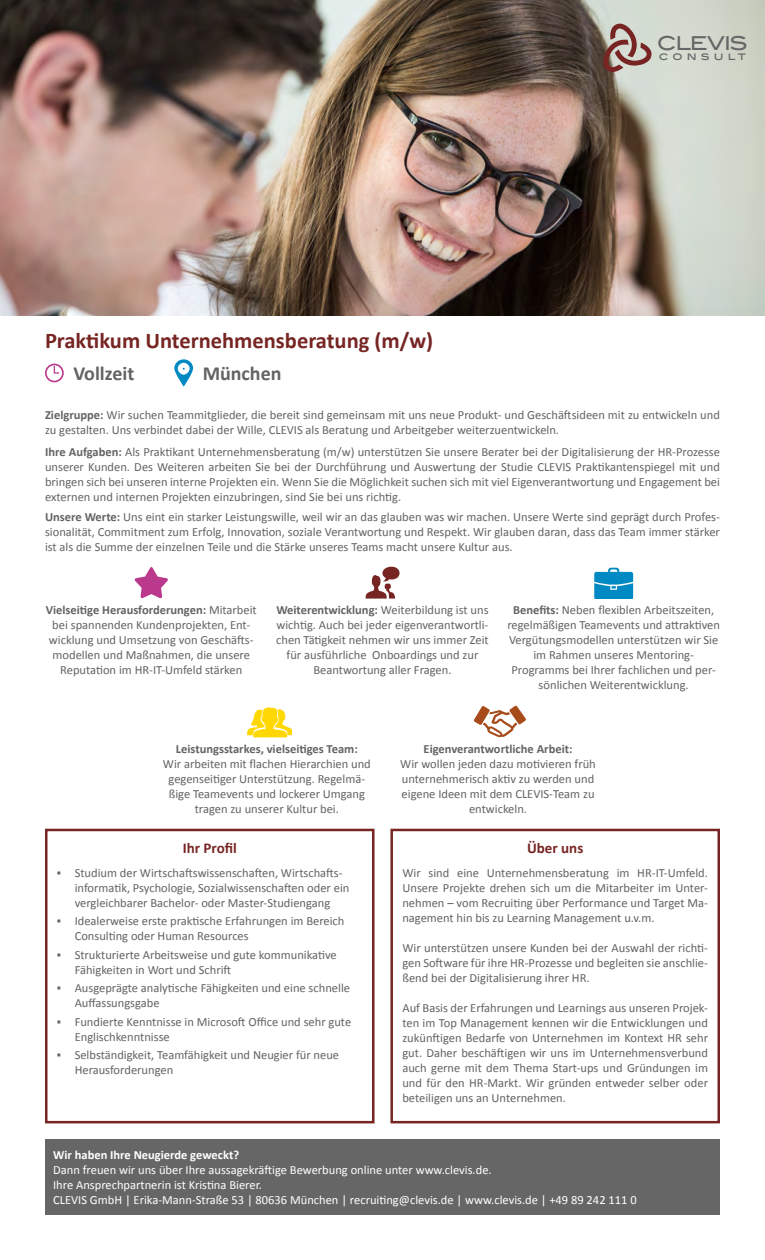
<style>
.page{position:relative;width:765px;height:1260px;background:#fff}
.page>*{position:absolute;margin:0;border:0;box-sizing:border-box;transform-origin:0 0}
.t1{font:700 22.5px "Calibri";color:#762523}
.t2{font:700 20px "Calibri";color:#646363}
.t3{font:19.12px "Blair ITC Std";letter-spacing:-.055em;color:#676666}
.t4{font:700 15px "Calibri";color:#762523}
.t5{font:12.5px/15px "Calibri";color:#646363}
.t6{font:12.5px/15px "Calibri";color:#fff}
.t7{font:700 12.5px "Calibri";color:#646363}
.t8{font:700 12.5px "Calibri";color:#fff}
.t9{font:10.62px "Blair ITC Std";letter-spacing:.385em;color:#676666}
.s1{font-weight:700}
</style>
<div class="page">
<img style="left:0;top:0;width:765px;height:315px">
<svg style="left:603px;top:23px;width:49px;height:49px;background:#af9890"></svg>
<svg style="left:45px;top:364px;width:19px;height:18px"></svg>
<svg style="left:174px;top:359px;width:19px;height:28px"></svg>
<svg style="left:134px;top:567px;width:34px;height:32px"></svg>
<svg style="left:365px;top:567px;width:35px;height:32px"></svg>
<svg style="left:594px;top:568px;width:39px;height:31px"></svg>
<svg style="left:247px;top:707px;width:45px;height:30px"></svg>
<svg style="left:474px;top:706px;width:52px;height:31px"></svg>
<div style="left:45px;top:829px;width:330px;height:294px;border:2px solid #762523"></div>
<div style="left:390px;top:829px;width:330px;height:294px;border:2px solid #762523"></div>
<div style="left:45px;top:1139px;width:675px;height:76px;background:#666"></div>
<h3 class="t3" style="left:657px;top:31px;width:92px">CLEVIS</h3>
<p class="t9" style="left:659px;top:49px;width:89px">consult</p>
<h1 class="t1" style="left:45px;top:326px;width:390px">Praktikum Unternehmensberatung (m/w)</h1>
<h2 class="t2" style="left:73px;top:361px;width:62px">Vollzeit</h2>
<h2 class="t2" style="left:203px;top:361px;width:80px">München</h2>
<p class="t5" style="left:45px;top:407px;width:676px"><span class="s1">Zielgruppe:</span> Wir suchen Teammitglieder, die bereit sind gemeinsam mit uns neue Produkt- und Geschäftsideen mit zu entwickeln und zu gestalten. Uns verbindet dabei der Wille, CLEVIS als Beratung und Arbeitgeber weiterzuentwickeln.</p>
<p class="t5" style="left:45px;top:445px;width:677px;text-align:justify"><span class="s1">Ihre Aufgaben:</span> Als Praktikant Unternehmensberatung (m/w) unterstützen Sie unsere Berater bei der Digitalisierung der HR-Prozesse unserer Kunden. Des Weiteren arbeiten Sie bei der Durchführung und Auswertung der Studie CLEVIS Praktikantenspiegel mit und bringen sich bei unseren interne Projekten ein. Wenn Sie die Möglichkeit suchen sich mit viel Eigenverantwortung und Engagement bei externen und internen Projekten einzubringen, sind Sie bei uns richtig.</p>
<p class="t5" style="left:45px;top:509px;width:677px;text-align:justify"><span class="s1">Unsere Werte:</span> Uns eint ein starker Leistungswille, weil wir an das glauben was wir machen. Unsere Werte sind geprägt durch Profes&shy;sionalität, Commitment zum Erfolg, Innovation, soziale Verantwortung und Respekt. Wir glauben daran, dass das Team immer stärker ist als die Summe der einzelnen Teile und die Stärke unseres Teams macht unsere Kultur aus.</p>
<p class="t5" style="left:46px;top:603px;width:212px;text-align:center"><span class="s1">Vielseitige Herausforderungen:</span> Mitarbeit bei spannenden Kundenprojekten, Ent&shy;wicklung und Umsetzung von Geschäfts&shy;modellen und Maßnahmen, die unsere Reputation im HR-IT-Umfeld stärken</p>
<p class="t5" style="left:276px;top:603px;width:214px;text-align:center"><span class="s1">Weiterentwicklung:</span> Weiterbildung ist uns wichtig. Auch bei jeder eigenverantwortli&shy;chen Tätigkeit nehmen wir uns immer Zeit für ausführliche Onboardings und zur Beantwortung aller Fragen.</p>
<p class="t5" style="left:507px;top:603px;width:214px;text-align:center"><span class="s1">Benefits:</span> Neben flexiblen Arbeitszeiten, regelmäßigen Teamevents und attraktiven Vergütungsmodellen unterstützen wir Sie im Rahmen unseres Mentoring-Programms bei Ihrer fachlichen und per&shy;sönlichen Weiterentwicklung.</p>
<p class="t7" style="left:176px;top:741px;width:183px">Leistungsstarkes, vielseitiges Team:</p>
<p class="t5" style="left:163px;top:756px;width:209px;text-align:center">Wir arbeiten mit flachen Hierarchien und gegenseitiger Unterstützung. Regelmä&shy;ßige Teamevents und lockerer Umgang tragen zu unserer Kultur bei.</p>
<p class="t4" style="left:183px;top:839px;width:55px">Ihr Profil</p>
<p class="t5" style="left:75px;top:865px;width:276px;text-indent:-18px">▪ Studium der Wirtschaftswissenschaften, Wirtschafts&shy;informatik, Psychologie, Sozialwissenschaften oder ein vergleichbarer Bachelor- oder Master-Studiengang</p>
<p class="t5" style="left:75px;top:914px;width:271px;text-indent:-18px">▪ Idealerweise erste praktische Erfahrungen im Bereich<br>Consulting oder Human Resources</p>
<p class="t5" style="left:75px;top:947px;width:264px;text-indent:-18px">▪ Strukturierte Arbeitsweise und gute kommunikative<br>Fähigkeiten in Wort und Schrift</p>
<p class="t5" style="left:75px;top:981px;width:277px;text-indent:-18px">▪ Ausgeprägte analytische Fähigkeiten und eine schnelle<br>Auffassungsgabe</p>
<p class="t5" style="left:75px;top:1014px;width:278px;text-indent:-18px">▪ Fundierte Kenntnisse in Microsoft Office und sehr gute<br>Englischkenntnisse</p>
<p class="t5" style="left:75px;top:1048px;width:266px;text-indent:-18px">▪ Selbständigkeit, Teamfähigkeit und Neugier für neue<br>Herausforderungen</p>
<p class="t7" style="left:424px;top:741px;width:150px">Eigenverantwortliche Arbeit:</p>
<p class="t5" style="left:400px;top:756px;width:197px;text-align:center">Wir wollen jeden dazu motivieren früh unternehmerisch aktiv zu werden und eigene Ideen mit dem CLEVIS-Team zu entwickeln.</p>
<p class="t4" style="left:527px;top:839px;width:58px">Über uns</p>
<p class="t5" style="left:402px;top:865px;width:307px;text-align:justify">Wir sind eine Unternehmensberatung im HR-IT-Umfeld.<br>Unsere Projekte drehen sich um die Mitarbeiter im Unter&shy;nehmen – vom Recruiting über Performance und Target Ma&shy;nagement hin bis zu Learning Management u.v.m.</p>
<p class="t5" style="left:402px;top:940px;width:307px;text-align:justify">Wir unterstützen unsere Kunden bei der Auswahl der richti&shy;gen Software für ihre HR-Prozesse und begleiten sie anschlie&shy;ßend bei der Digitalisierung ihrer HR.</p>
<p class="t5" style="left:402px;top:1000px;width:307px;text-align:justify">Auf Basis der Erfahrungen und Learnings aus unseren Projek&shy;ten im Top Management kennen wir die Entwicklungen und zukünftigen Bedarfe von Unternehmen im Kontext HR sehr gut. Daher beschäftigen wir uns im Unternehmensverbund auch gerne mit dem Thema Start-ups und Gründungen im und für den HR-Markt. Wir gründen entweder selber oder beteiligen uns an Unternehmen.</p>
<p class="t8" style="left:53px;top:1147px;width:188px">Wir haben Ihre Neugierde geweckt?</p>
<p class="t6" style="left:53px;top:1163px;width:585px">Dann freuen wir uns über Ihre aussagekräftige Bewerbung online unter www.clevis.de.<br>Ihre Ansprechpartnerin ist Kristina Bierer.<br>CLEVIS GmbH | Erika-Mann-Straße 53 | 80636 München | recruiting@clevis.de | www.clevis.de | +49 89 242 111 0</p>
</div>
